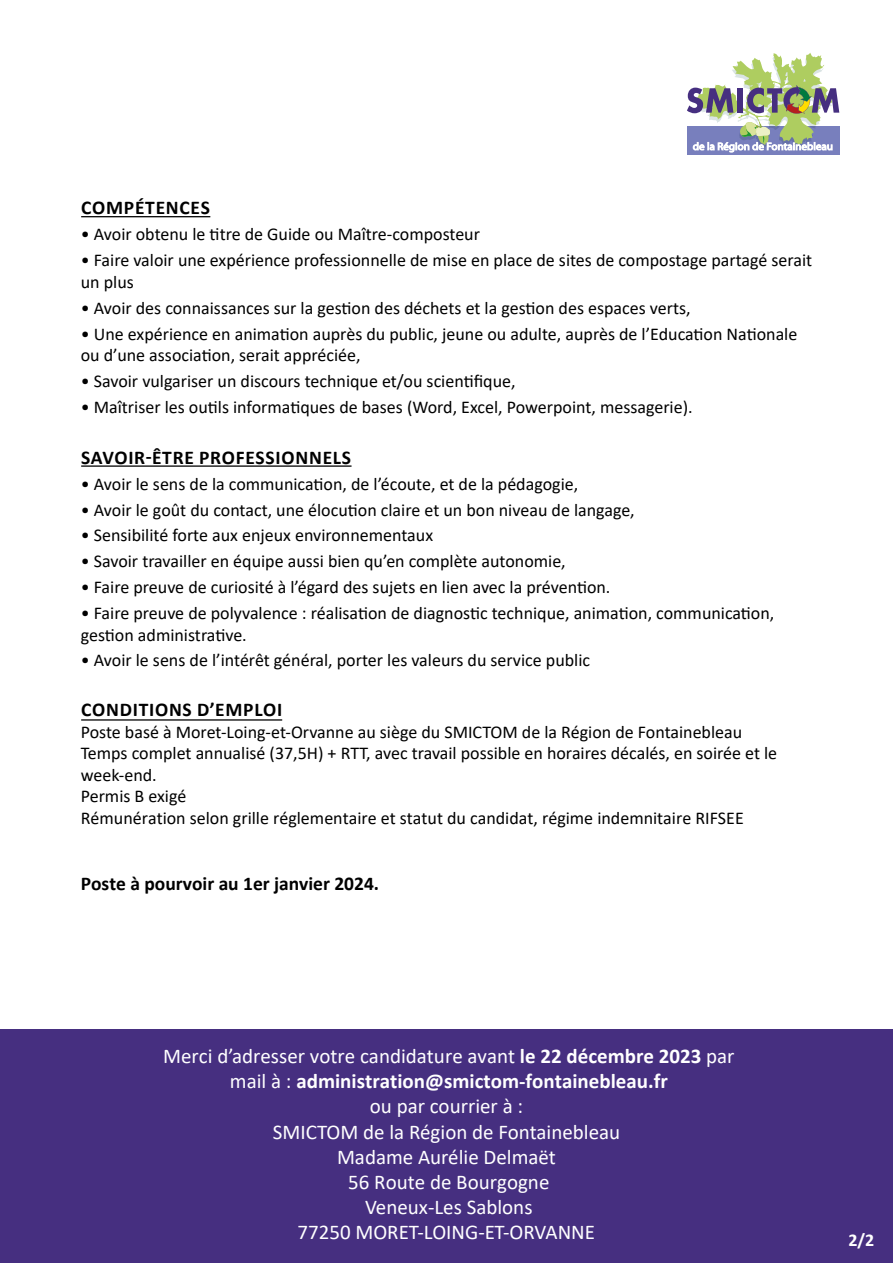
<style>
.page{position:relative;width:893px;height:1263px;background:#fff}
.page>*{position:absolute;margin:0;border:0;box-sizing:border-box;transform-origin:0 0}
.t1{font:21px/25.2px "Calibri";color:#fff;text-align:center}
.t2{font:700 19.5px "Calibri";letter-spacing:.04em;color:#000}
.t3{font:700 19.5px "Calibri";color:#000}
.t4{font:18px/21.5px "Calibri";color:#000}
.t5{font:700 18px "Calibri";color:#fff}
.s1{font-weight:700}
</style>
<div class="page">
<div style="left:687px;top:126px;width:152px;height:29px;background:#787fbd"></div>
<svg style="left:687px;top:53px;width:152px;height:99px"></svg>
<hr style="left:81px;top:216px;width:129px;height:1px;background:#000">
<hr style="left:81px;top:465px;width:271px;height:2px;background:#000">
<hr style="left:81px;top:719px;width:201px;height:2px;background:#000">
<div style="left:0;top:1029px;width:893px;height:234px;background:#462f80"></div>
<p class="t2" style="left:81px;top:194px;width:130px">COMPÉTENCES</p>
<p class="t4" style="left:81px;top:223px;width:401px">• Avoir obtenu le titre de Guide ou Maître-composteur</p>
<p class="t4" style="left:81px;top:249px;width:733px">• Faire valoir une expérience professionnelle de mise en place de sites de compostage partagé serait un plus</p>
<p class="t4" style="left:81px;top:296px;width:611px">• Avoir des connaissances sur la gestion des déchets et la gestion des espaces verts,</p>
<p class="t4" style="left:81px;top:322px;width:718px">• Une expérience en animation auprès du public, jeune ou adulte, auprès de l’Education Nationale ou d’une association, serait appréciée,</p>
<p class="t4" style="left:81px;top:370px;width:436px">• Savoir vulgariser un discours technique et/ou scientifique,</p>
<p class="t4" style="left:81px;top:396px;width:613px">• Maîtriser les outils informatiques de bases (Word, Excel, Powerpoint, messagerie).</p>
<p class="t2" style="left:81px;top:444px;width:271px">SAVOIR-ÊTRE PROFESSIONNELS</p>
<p class="t4" style="left:81px;top:473px;width:499px">• Avoir le sens de la communication, de l’écoute, et de la pédagogie,</p>
<p class="t4" style="left:81px;top:498px;width:555px">• Avoir le goût du contact, une élocution claire et un bon niveau de langage,</p>
<p class="t4" style="left:81px;top:524px;width:354px">• Sensibilité forte aux enjeux environnementaux</p>
<p class="t4" style="left:81px;top:550px;width:486px">• Savoir travailler en équipe aussi bien qu’en complète autonomie,</p>
<p class="t4" style="left:81px;top:576px;width:531px">• Faire preuve de curiosité à l’égard des sujets en lien avec la prévention.</p>
<p class="t4" style="left:81px;top:602px;width:695px">• Faire preuve de polyvalence : réalisation de diagnostic technique, animation, communication, gestion administrative.</p>
<p class="t4" style="left:81px;top:649px;width:511px">• Avoir le sens de l’intérêt général, porter les valeurs du service public</p>
<p class="t2" style="left:81px;top:695px;width:203px">CONDITIONS D’EMPLOI</p>
<p class="t4" style="left:81px;top:721px;width:698px">Poste basé à Moret-Loing-et-Orvanne au siège du SMICTOM de la Région de Fontainebleau Temps complet annualisé (37,5H) + RTT, avec travail possible en horaires décalés, en soirée et le week-end.<br>Permis B exigé<br>Rémunération selon grille réglementaire et statut du candidat, régime indemnitaire RIFSEE</p>
<p class="t3" style="left:81px;top:870px;width:300px">Poste à pourvoir au 1er janvier 2024.</p>
<p class="t1" style="left:163px;top:1043px;width:573px">Merci d’adresser votre candidature avant <span class="s1">le 22 décembre 2023</span> par mail à : <span class="s1">administration@smictom-fontainebleau.fr<br></span>ou par courrier à :<br>SMICTOM de la Région de Fontainebleau<br>Madame Aurélie Delmaët<br>56 Route de Bourgogne<br>Veneux-Les Sablons<br>77250 MORET-LOING-ET-ORVANNE</p>
<p class="t5" style="left:848px;top:1227px;width:27px">2/2</p>
</div>
